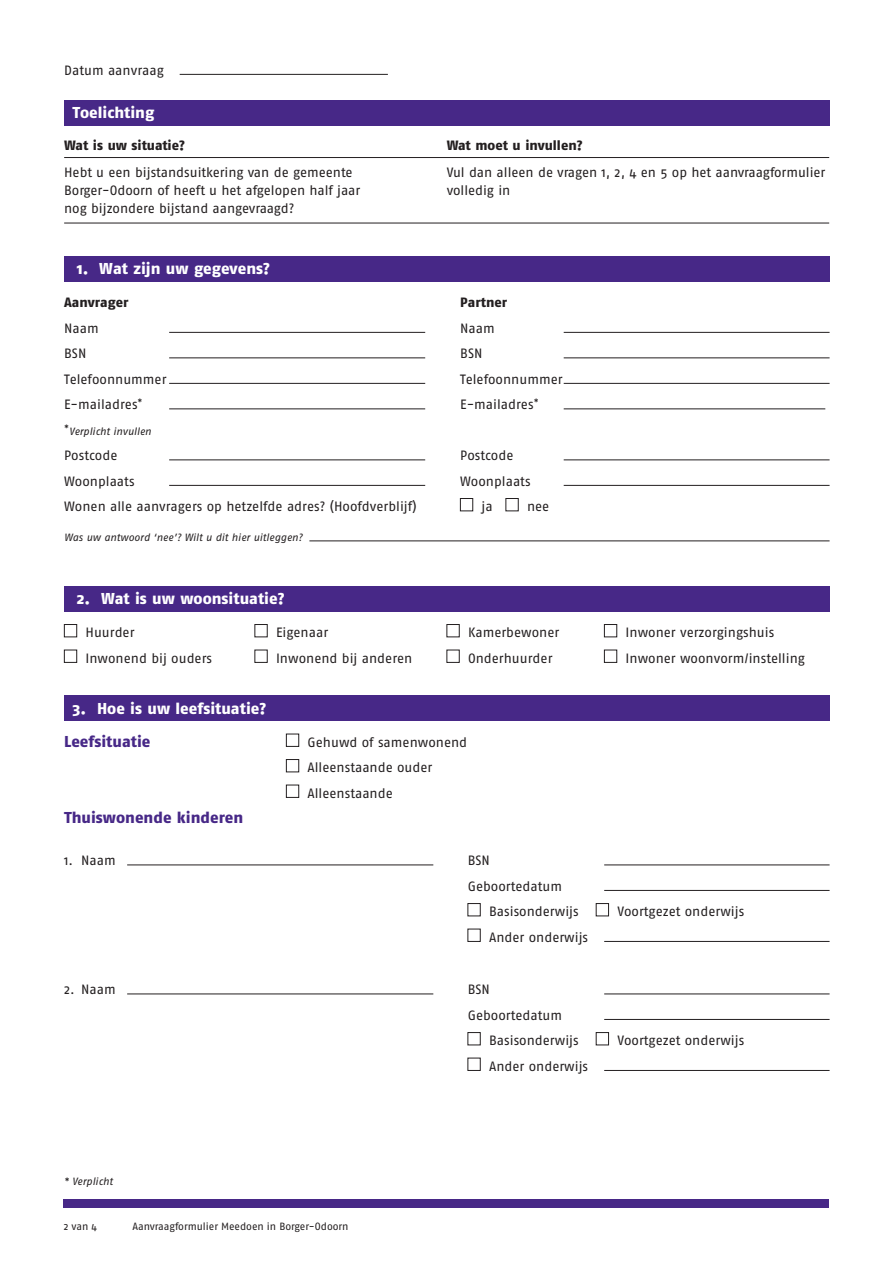
<style>
.page{position:relative;width:893px;height:1263px;background:#fff}
.page>*{position:absolute;margin:0;border:0;box-sizing:border-box;transform-origin:0 0}
.t1{font:800 15.75px "Fago Pro";color:#fff}
.t2{font:800 15.75px "Fago Pro";color:#472887}
.t3{font:13.5px/25.5px "Fago Pro";color:#231f20}
.t4{font:800 13.5px "Fago Pro";color:#231f20}
.t5{font:italic 10.5px "Fago Pro";color:#231f20}
.t6{font:10.5px "Fago Pro";letter-spacing:-.005em;color:#231f20}
</style>
<div class="page">
<div style="left:64px;top:1199px;width:765px;height:9px;background:#472887"></div>
<hr style="left:180px;top:74px;width:208px;height:1px;background:#231f20">
<div style="left:64px;top:100px;width:766px;height:26px;background:#472887"></div>
<div style="left:64px;top:256px;width:766px;height:26px;background:#472887"></div>
<hr style="left:169px;top:332px;width:256px;height:1px;background:#231f20">
<hr style="left:564px;top:332px;width:266px;height:1px;background:#231f20">
<hr style="left:169px;top:358px;width:256px;height:1px;background:#231f20">
<hr style="left:564px;top:358px;width:266px;height:1px;background:#231f20">
<hr style="left:169px;top:383px;width:256px;height:1px;background:#231f20">
<hr style="left:564px;top:383px;width:266px;height:1px;background:#231f20">
<hr style="left:169px;top:409px;width:256px;height:1px;background:#231f20">
<hr style="left:564px;top:409px;width:261px;height:1px;background:#231f20">
<hr style="left:169px;top:460px;width:256px;height:1px;background:#231f20">
<hr style="left:564px;top:460px;width:266px;height:1px;background:#231f20">
<hr style="left:169px;top:485px;width:256px;height:1px;background:#231f20">
<hr style="left:564px;top:485px;width:266px;height:1px;background:#231f20">
<div style="left:460px;top:498px;width:13px;height:13px;border:1px solid #231f20"></div>
<div style="left:506px;top:498px;width:12px;height:13px;border:1px solid #231f20"></div>
<hr style="left:309px;top:541px;width:521px;height:1px;background:#231f20">
<div style="left:64px;top:586px;width:766px;height:26px;background:#472887"></div>
<div style="left:64px;top:624px;width:13px;height:13px;border:1px solid #231f20"></div>
<div style="left:255px;top:624px;width:12px;height:13px;border:1px solid #231f20"></div>
<div style="left:447px;top:624px;width:12px;height:13px;border:1px solid #231f20"></div>
<div style="left:604px;top:624px;width:13px;height:13px;border:1px solid #231f20"></div>
<div style="left:64px;top:650px;width:13px;height:13px;border:1px solid #231f20"></div>
<div style="left:255px;top:650px;width:12px;height:13px;border:1px solid #231f20"></div>
<div style="left:447px;top:650px;width:12px;height:13px;border:1px solid #231f20"></div>
<div style="left:604px;top:650px;width:13px;height:13px;border:1px solid #231f20"></div>
<div style="left:64px;top:695px;width:766px;height:26px;background:#472887"></div>
<div style="left:286px;top:734px;width:13px;height:13px;border:1px solid #231f20"></div>
<div style="left:286px;top:759px;width:13px;height:13px;border:1px solid #231f20"></div>
<div style="left:286px;top:785px;width:13px;height:13px;border:1px solid #231f20"></div>
<hr style="left:127px;top:865px;width:306px;height:1px;background:#231f20">
<hr style="left:604px;top:865px;width:226px;height:1px;background:#231f20">
<hr style="left:604px;top:890px;width:226px;height:1px;background:#231f20">
<div style="left:468px;top:903px;width:12px;height:13px;border:1px solid #231f20"></div>
<div style="left:596px;top:903px;width:13px;height:13px;border:1px solid #231f20"></div>
<div style="left:468px;top:929px;width:12px;height:13px;border:1px solid #231f20"></div>
<hr style="left:604px;top:941px;width:226px;height:1px;background:#231f20">
<hr style="left:127px;top:994px;width:306px;height:1px;background:#231f20">
<hr style="left:604px;top:994px;width:226px;height:1px;background:#231f20">
<hr style="left:604px;top:1019px;width:226px;height:1px;background:#231f20">
<div style="left:468px;top:1032px;width:12px;height:13px;border:1px solid #231f20"></div>
<div style="left:596px;top:1032px;width:13px;height:13px;border:1px solid #231f20"></div>
<div style="left:468px;top:1058px;width:12px;height:13px;border:1px solid #231f20"></div>
<hr style="left:604px;top:1070px;width:226px;height:1px;background:#231f20">
<hr style="left:64px;top:157px;width:765px;height:1px;background:#231f20">
<hr style="left:64px;top:223px;width:765px;height:1px;background:#231f20">
<p class="t3" style="left:64px;top:57px;width:101px">Datum aanvraag</p>
<p class="t1" style="left:73px;top:103px;width:83px">Toelichting</p>
<p class="t4" style="left:64px;top:137px;width:122px">Wat is uw situatie?</p>
<p class="t4" style="left:447px;top:137px;width:138px">Wat moet u invullen?</p>
<p class="t3" style="left:64px;top:159px;width:290px">Hebt u een bijstandsuitkering van de gemeente</p>
<p class="t3" style="left:447px;top:159px;width:380px">Vul dan alleen de vragen 1, 2, 4 en 5 op het aanvraagformulier</p>
<p class="t3" style="left:64px;top:177px;width:298px">Borger-Odoorn of heeft u het afgelopen half jaar</p>
<p class="t3" style="left:447px;top:177px;width:65px">volledig in</p>
<p class="t3" style="left:64px;top:195px;width:232px">nog bijzondere bijstand aangevraagd?</p>
<p class="t1" style="left:77px;top:259px;width:195px">1. Wat zijn uw gegevens?</p>
<p class="t4" style="left:64px;top:294px;width:66px">Aanvrager</p>
<p class="t4" style="left:460px;top:294px;width:48px">Partner</p>
<p class="t3" style="left:64px;top:315px;width:36px">Naam</p>
<p class="t3" style="left:460px;top:315px;width:36px">Naam</p>
<p class="t3" style="left:64px;top:341px;width:24px">BSN</p>
<p class="t3" style="left:460px;top:341px;width:24px">BSN</p>
<p class="t3" style="left:64px;top:366px;width:104px">Telefoonnummer</p>
<p class="t3" style="left:460px;top:366px;width:104px">Telefoonnummer</p>
<p class="t3" style="left:64px;top:392px;width:80px">E-mailadres<sup>*</sup></p>
<p class="t3" style="left:460px;top:392px;width:80px">E-mailadres<sup>*</sup></p>
<p class="t5" style="left:64px;top:425px;width:89px"><sup>*</sup>Verplicht invullen</p>
<p class="t3" style="left:64px;top:443px;width:55px">Postcode</p>
<p class="t3" style="left:460px;top:443px;width:55px">Postcode</p>
<p class="t3" style="left:64px;top:468px;width:72px">Woonplaats</p>
<p class="t3" style="left:460px;top:468px;width:72px">Woonplaats</p>
<p class="t3" style="left:64px;top:494px;width:354px">Wonen alle aanvragers op hetzelfde adres? (Hoofdverblijf)</p>
<p class="t3" style="left:482px;top:494px;width:13px">ja</p>
<p class="t3" style="left:527px;top:494px;width:24px">nee</p>
<p class="t5" style="left:64px;top:531px;width:240px">Was uw antwoord ‘nee’? Wilt u dit hier uitleggen?</p>
<p class="t1" style="left:77px;top:589px;width:209px">2. Wat is uw woonsituatie?</p>
<p class="t3" style="left:86px;top:620px;width:51px">Huurder</p>
<p class="t3" style="left:276px;top:620px;width:54px">Eigenaar</p>
<p class="t3" style="left:468px;top:620px;width:93px">Kamerbewoner</p>
<p class="t3" style="left:626px;top:620px;width:150px">Inwoner verzorgingshuis</p>
<p class="t3" style="left:86px;top:645px;width:128px">Inwonend bij ouders</p>
<p class="t3" style="left:276px;top:645px;width:138px">Inwonend bij anderen</p>
<p class="t3" style="left:468px;top:645px;width:86px">Onderhuurder</p>
<p class="t3" style="left:626px;top:645px;width:181px">Inwoner woonvorm/instelling</p>
<p class="t1" style="left:73px;top:699px;width:195px">3. Hoe is uw leefsituatie?</p>
<p class="t2" style="left:64px;top:732px;width:88px">Leefsituatie</p>
<p class="t3" style="left:308px;top:729px;width:161px">Gehuwd of samenwonend<br>Alleenstaande ouder<br>Alleenstaande</p>
<p class="t2" style="left:64px;top:808px;width:181px">Thuiswonende kinderen</p>
<p class="t3" style="left:64px;top:848px;width:53px">1. Naam</p>
<p class="t3" style="left:468px;top:848px;width:24px">BSN</p>
<p class="t3" style="left:468px;top:873px;width:96px">Geboortedatum</p>
<p class="t3" style="left:489px;top:899px;width:91px">Basisonderwijs</p>
<p class="t3" style="left:617px;top:899px;width:128px">Voortgezet onderwijs</p>
<p class="t3" style="left:489px;top:924px;width:101px">Ander onderwijs</p>
<p class="t3" style="left:64px;top:977px;width:53px">2. Naam</p>
<p class="t3" style="left:468px;top:977px;width:24px">BSN</p>
<p class="t3" style="left:468px;top:1002px;width:96px">Geboortedatum</p>
<p class="t3" style="left:489px;top:1028px;width:91px">Basisonderwijs</p>
<p class="t3" style="left:617px;top:1028px;width:128px">Voortgezet onderwijs</p>
<p class="t3" style="left:489px;top:1053px;width:101px">Ander onderwijs</p>
<p class="t5" style="left:64px;top:1175px;width:51px">* Verplicht</p>
<p class="t6" style="left:64px;top:1220px;width:35px">2 van 4</p>
<p class="t6" style="left:133px;top:1220px;width:218px">Aanvraagformulier Meedoen in Borger-Odoorn</p>
</div>
